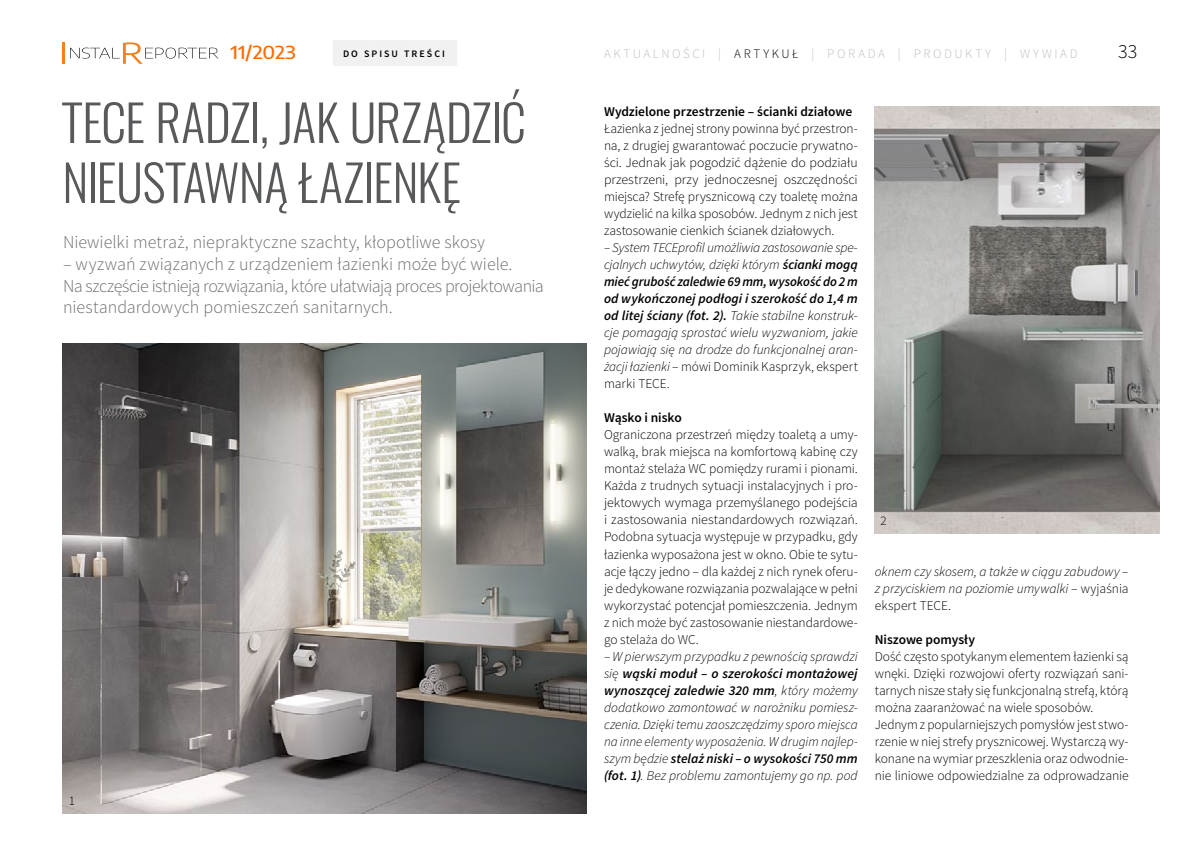
<style>
.page{position:relative;width:1191px;height:842px;background:#fff}
.page>*{position:absolute;margin:0;border:0;box-sizing:border-box;transform-origin:0 0}
.t1{font:300 50px/60px "Oswald";letter-spacing:-.01em;color:#58595b}
.t2{font:300 20px "Source Sans Pro";color:#000}
.t3{font:300 18px/21.6px "Source Sans Pro";letter-spacing:-.005em;color:#6d6e71}
.t4{font:500 18px "Encode Sans";letter-spacing:-.005em;color:#ff6a00;scale:1.11 1}
.t5{font:300 13.5px/17px "Source Sans Pro";letter-spacing:-.01em;color:#000;text-align:justify}
.t6{font:italic 300 13.5px/17px "Source Sans Pro";letter-spacing:-.005em;color:#000;text-align:justify}
.t7{font:600 13.5px "Source Sans Pro";letter-spacing:-.005em;color:#000}
.t8{font:300 13px "Source Sans Pro";letter-spacing:.195em;color:#bcbec0}
.t9{font:300 13px "Source Sans Pro";color:#000}
.t10{font:600 9.9px "Source Sans Pro";letter-spacing:.2em;color:#000}
.s1{color:#000}
.s2{font-weight:600}
.s3{font-style:normal}
</style>
<div class="page">
<hr style="left:62px;top:43px;width:3px;height:21px;background:#f58020">
<svg style="left:70px;top:42px;width:148px;height:22px"></svg>
<div style="left:333px;top:41px;width:123px;height:25px;background:#f1f1f2"></div>
<img style="left:62px;top:343px;width:525px;height:470px">
<img style="left:874px;top:106px;width:285px;height:428px">
<h3 class="t4" style="left:230px;top:40px;width:60px">11/2023</h3>
<p class="t10" style="left:343px;top:47px;width:103px">do spisu treści</p>
<p class="t8" style="left:604px;top:46px;width:459px">AKTUALNOŚCI | <span class="s1">ARTYKUŁ</span> | PORADa | PRODUKTY | wywiad</p>
<h2 class="t2" style="left:1118px;top:39px;width:21px">33</h2>
<h1 class="t1" style="left:62px;top:93px;width:465px">TECE RADZI, JAK URZĄDZIĆ<br>NIEUSTAWNĄ ŁAZIENKĘ</h1>
<h3 class="t3" style="left:63px;top:232px;width:423px">Niewielki metraż, niepraktyczne szachty, kłopotliwe skosy</h3>
<h3 class="t3" style="left:63px;top:253px;width:482px">– wyzwań związanych z urządzeniem łazienki może być wiele.<br>Na szczęście istnieją rozwiązania, które ułatwiają proces projektowania niestandardowych pomieszczeń sanitarnych.</h3>
<p class="t9" style="left:69px;top:792px;width:8px">1</p>
<p class="t7" style="left:604px;top:103px;width:250px">Wydzielone przestrzenie – ścianki działowe</p>
<p class="t5" style="left:604px;top:120px;width:255px">Łazienka z jednej strony powinna być przestron&shy;na, z drugiej gwarantować poczucie prywatno&shy;ści. Jednak jak pogodzić dążenie do podziału przestrzeni, przy jednoczesnej oszczędności miejsca? Strefę prysznicową czy toaletę można wydzielić na kilka sposobów. Jednym z nich jest zastosowanie cienkich ścianek działowych.</p>
<p class="t6" style="left:604px;top:239px;width:255px">– System TECEprofil umożliwia zastosowanie spe&shy;cjalnych uchwytów, dzięki którym <span class="s2">ścianki mogą mieć grubość zaledwie 69 mm, wysokość do 2 m od wykończonej podłogi i szerokość do 1,4 m od litej ściany (fot. 2).</span> Takie stabilne konstruk&shy;cje pomagają sprostać wielu wyzwaniom, jakie pojawiają się na drodze do funkcjonalnej aran&shy;żacji łazienki <span class="s3">– mówi Dominik Kasprzyk, ekspert marki TECE.</span></p>
<p class="t7" style="left:604px;top:409px;width:79px">Wąsko i nisko</p>
<p class="t5" style="left:604px;top:426px;width:255px">Ograniczona przestrzeń między toaletą a umy&shy;walką, brak miejsca na komfortową kabinę czy montaż stelaża WC pomiędzy rurami i pionami.<br>Każda z trudnych sytuacji instalacyjnych i pro&shy;jektowych wymaga przemyślanego podejścia i zastosowania niestandardowych rozwiązań.<br>Podobna sytuacja występuje w przypadku, gdy łazienka wyposażona jest w okno. Obie te sytu&shy;acje łączy jedno – dla każdej z nich rynek oferu&shy;je dedykowane rozwiązania pozwalające w pełni wykorzystać potencjał pomieszczenia. Jednym z nich może być zastosowanie niestandardowe&shy;go stelaża do WC.</p>
<p class="t6" style="left:604px;top:648px;width:255px">– W pierwszym przypadku z pewnością sprawdzi się <span class="s2">wąski moduł – o szerokości montażowej wynoszącej zaledwie 320 mm</span>, który możemy dodatkowo zamontować w narożniku pomiesz&shy;czenia. Dzięki temu zaoszczędzimy sporo miejsca na inne elementy wyposażenia. W drugim najlep&shy;szym będzie <span class="s2">stelaż niski – o wysokości 750 mm (fot. 1)</span>. Bez problemu zamontujemy go np. pod</p>
<p class="t9" style="left:880px;top:513px;width:8px">2</p>
<p class="t6" style="left:874px;top:562px;width:255px">oknem czy skosem, a także w ciągu zabudowy – z przyciskiem na poziomie umywalki <span class="s3">– wyjaśnia ekspert TECE.</span></p>
<p class="t7" style="left:874px;top:630px;width:102px">Niszowe pomysły</p>
<p class="t5" style="left:874px;top:648px;width:255px;text-align:left">Dość często spotykanym elementem łazienki są wnęki. Dzięki rozwojowi oferty rozwiązań sani&shy;tarnych nisze stały się funkcjonalną strefą, którą można zaaranżować na wiele sposobów.<br>Jednym z popularniejszych pomysłów jest stwo&shy;rzenie w niej strefy prysznicowej. Wystarczą wy&shy;konane na wymiar przeszklenia oraz odwodnie&shy;nie liniowe odpowiedzialne za odprowadzanie</p>
</div>
